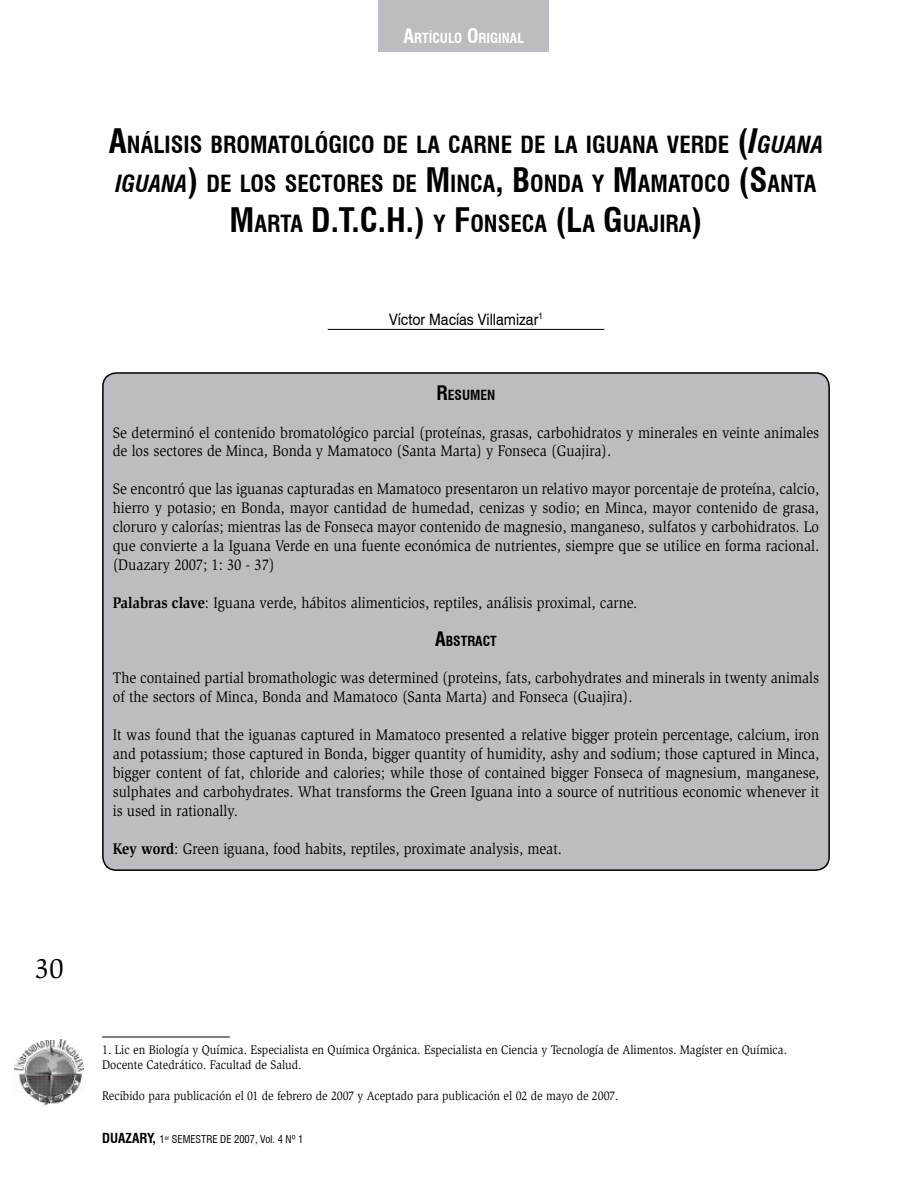
<style>
.page{position:relative;width:915px;height:1191px;background:#fff}
.page>*{position:absolute;margin:0;border:0;box-sizing:border-box;transform-origin:0 0}
.t1{font:28.5px "Slimbach";color:#000}
.t2{font:700 condensed 23.1px/39.6px "Swiss 721 BT";color:#000;text-align:center}
.t3{font:15.75px/18.9px "Slimbach";color:#000;scale:.9 1}
.t4{font:15.75px "Swiss 721 BT";color:#000;scale:.9 1}
.t5{font:700 condensed 13.65px "Swiss 721 BT";color:#fff}
.t6{font:700 condensed 13.65px "Swiss 721 BT";color:#000}
.t7{font:12.75px/15.3px "Slimbach";color:#000;scale:.9 1}
.t8{font:condensed 10.5px "Swiss 721 BT";color:#000}
.s1{font-size:19.5px}
.s2{font-size:33px}
.s3{font-style:italic;font-size:33px}
.s4{font-style:italic}
.s5{font-weight:700}
.s6{font-weight:700;font-size:13.5px}
</style>
<div class="page">
<img style="left:15px;top:1039px;width:69px;height:67px">
<hr style="left:102px;top:1036px;width:128px;height:1px;background:#000">
<div style="left:103px;top:373px;width:725px;height:497px;background:#bcbdc0;border-radius:14px"></div>
<div style="left:378px;top:0;width:170px;height:51px;background:#bcbdc0"></div>
<hr style="left:327px;top:329px;width:277px;height:1px;background:#000">
<p class="t5" style="left:403px;top:29px;width:122px"><span class="s1">A</span>RTÍCULO <span class="s1">O</span>RIGINAL</p>
<h2 class="t2" style="left:109px;top:124px;width:715px"><span class="s2">A</span>NÁLISIS BROMATOLÓGICO DE LA CARNE DE LA IGUANA VERDE <span class="s2">(</span><span class="s3">I</span><span class="s4">GUANA<br>IGUANA</span><span class="s2">)</span> DE LOS SECTORES DE <span class="s2">M</span> INCA<span class="s2">, B</span>ONDA Y <span class="s2">M</span>AMATOCO <span class="s2">(S</span>ANTA<br><span class="s2">M</span>ARTA <span class="s2">D.T.C.H.)</span> Y <span class="s2">F</span>ONSECA <span class="s2">(L</span>A <span class="s2">G</span>UAJIRA<span class="s2">)</span></h2>
<p class="t4" style="left:389px;top:309px;width:172px">Víctor Macías Villamizar<sup>1</sup></p>
<p class="t6" style="left:436px;top:386px;width:60px"><span class="s1">R</span>ESUMEN</p>
<p class="t3" style="left:113px;top:423px;width:786px">Se determinó el contenido bromatológico parcial (proteínas, grasas, carbohidratos y minerales en veinte animales de los sectores de Minca, Bonda y Mamatoco (Santa Marta) y Fonseca (Guajira).</p>
<p class="t3" style="left:113px;top:480px;width:786px;text-align:justify">Se encontró que las iguanas capturadas en Mamatoco presentaron un relativo mayor porcentaje de proteína, calcio, hierro y potasio; en Bonda, mayor cantidad de humedad, cenizas y sodio; en Minca, mayor contenido de grasa, cloruro y calorías; mientras las de Fonseca mayor contenido de magnesio, manganeso, sulfatos y carbohidratos. Lo que convierte a la Iguana Verde en una fuente económica de nutrientes, siempre que se utilice en forma racional. (Duazary 2007; 1: 30 - 37)</p>
<p class="t3" style="left:113px;top:593px;width:584px"><span class="s5">Palabras clave</span>: Iguana verde, hábitos alimenticios, reptiles, análisis proximal, carne.</p>
<p class="t6" style="left:435px;top:632px;width:63px"><span class="s1">A</span>BSTRACT</p>
<p class="t3" style="left:113px;top:669px;width:786px">The contained partial bromathologic was determined (proteins, fats, carbohydrates and minerals in twenty animals of the sectors of Minca, Bonda and Mamatoco (Santa Marta) and Fonseca (Guajira).</p>
<p class="t3" style="left:113px;top:725px;width:786px;text-align:justify">It was found that the iguanas captured in Mamatoco presented a relative bigger protein percentage, calcium, iron and potassium; those captured in Bonda, bigger quantity of humidity, ashy and sodium; those captured in Minca, bigger content of fat, chloride and calories; while those of contained bigger Fonseca of magnesium, manganese, sulphates and carbohydrates. What transforms the Green Iguana into a source of nutritious economic whenever it is used in rationally.</p>
<p class="t3" style="left:113px;top:839px;width:500px"><span class="s5">Key word</span>: Green iguana, food habits, reptiles, proximate analysis, meat.</p>
<h1 class="t1" style="left:35px;top:952px;width:31px">30</h1>
<p class="t7" style="left:102px;top:1041px;width:762px">1. Lic en Biología y Química. Especialista en Química Orgánica. Especialista en Ciencia y Tecnología de Alimentos. Magíster en Química.<br>Docente Catedrático. Facultad de Salud.</p>
<p class="t7" style="left:102px;top:1087px;width:575px">Recibido para publicación el 01 de febrero de 2007 y Aceptado para publicación el 02 de mayo de 2007.</p>
<p class="t8" style="left:102px;top:1133px;width:203px"><span class="s6">DUAZARY,</span> 1<sup>er</sup> SEMESTRE DE 2007, Vol. 4 Nº 1</p>
</div>
